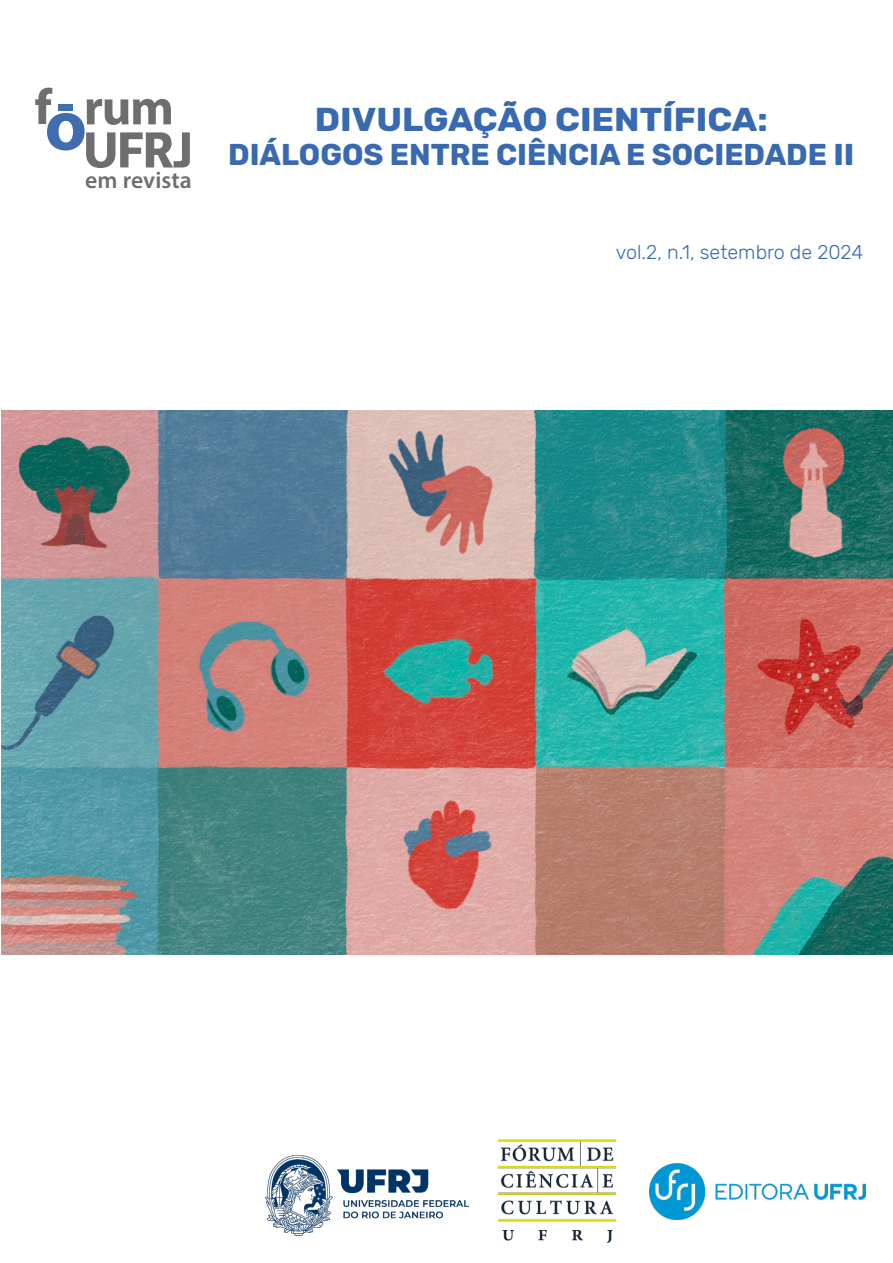
<style>
.page{position:relative;width:893px;height:1263px;background:#fff}
.page>*{position:absolute;margin:0;border:0;box-sizing:border-box;transform-origin:0 0}
.t1{font:700 51px "Myriad Pro";color:#6d6e6e}
.Corpo{font:700 33px "Rubik";color:#3969b1;scale:1.07 1}
.Corpo-2{font:700 30px "Rubik";color:#3969b1}
.t2{font:600 23.7px "Myriad Pro";letter-spacing:.005em;color:#6d6e6e}
.editoria{font:300 19.8px "Rubik";color:#3969b1}
.s1{font-size:50.4px}
</style>
<div class="page">
<svg style="left:47px;top:113px;width:143px;height:55px"></svg>
<div style="left:59px;top:104px;width:14px;height:7px;background:#416daf"></div>
<img style="left:265px;top:1155px;width:204px;height:81px">
<img style="left:499px;top:1139px;width:117px;height:103px">
<img style="left:650px;top:1163px;width:215px;height:56px">
<img style="left:1px;top:410px;width:892px;height:544px">
<p class="t1" style="left:35px;top:74px;width:141px"><span class="s1">f</span> rum</p>
<p class="t2" style="left:85px;top:165px;width:108px">em revista</p>
<p class="Corpo" style="left:315px;top:100px;width:425px">DIVULGAÇÃO CIENTÍFICA:</p>
<p class="Corpo-2" style="left:228px;top:137px;width:628px">DIÁLOGOS ENTRE CIÊNCIA E SOCIEDADE II</p>
<p class="editoria" style="left:616px;top:241px;width:249px">vol.2, n.1, setembro de 2024</p>
</div>
